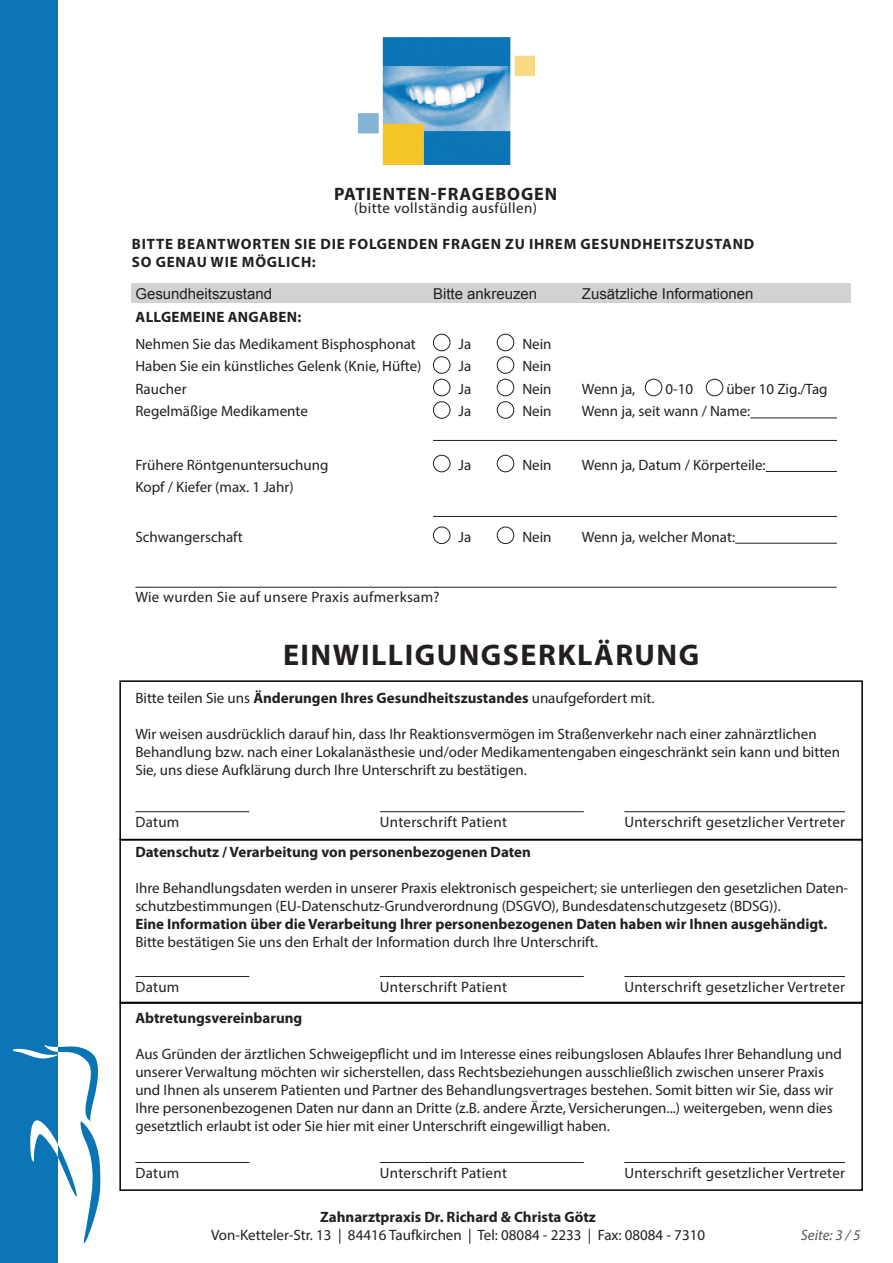
<style>
.page{position:relative;width:893px;height:1263px;background:#fff}
.page>*{position:absolute;margin:0;border:0;box-sizing:border-box;transform-origin:0 0}
.t1{font:700 30px "Myriad Pro";letter-spacing:.05em;color:#231f20}
.t2{font:700 18px "Myriad Pro";letter-spacing:.05em;color:#231f20}
.t3{font:15px/18px "Myriad Pro";color:#231f20}
.t4{font:700 15px "Myriad Pro";color:#231f20}
.t5{font:15px "Myriad Pro";letter-spacing:.02em;color:#231f20}
.t6{font:700 15px/18px "Myriad Pro";letter-spacing:.05em;color:#231f20}
.t7{font:15px "Arial";color:#231f20}
.t8{font:15px "Myriad Pro";letter-spacing:.03em;color:#231f20}
.t9{font:700 15px "Myriad Pro";letter-spacing:.02em;color:#231f20}
.t10{font:italic 15px "Myriad Pro";color:#57585a}
.s1{font-weight:700}
</style>
<div class="page">
<div style="left:0;top:0;width:58px;height:1263px;background:#0c75b5"></div>
<svg style="left:13px;top:1045px;width:87px;height:198px"></svg>
<img style="left:359px;top:38px;width:175px;height:127px">
<hr style="left:750px;top:418px;width:87px;height:1px;background:#231f20">
<hr style="left:433px;top:440px;width:404px;height:1px;background:#231f20">
<hr style="left:766px;top:471px;width:71px;height:1px;background:#231f20">
<hr style="left:433px;top:516px;width:404px;height:1px;background:#231f20">
<hr style="left:735px;top:543px;width:102px;height:1px;background:#231f20">
<hr style="left:135px;top:587px;width:702px;height:1px;background:#231f20">
<div style="left:433px;top:334px;width:17px;height:17px;border:1px solid #231f20;border-radius:50%"></div>
<div style="left:497px;top:334px;width:17px;height:17px;border:1px solid #231f20;border-radius:50%"></div>
<div style="left:433px;top:356px;width:17px;height:18px;border:1px solid #231f20;border-radius:50%"></div>
<div style="left:497px;top:356px;width:17px;height:18px;border:1px solid #231f20;border-radius:50%"></div>
<div style="left:433px;top:379px;width:17px;height:17px;border:1px solid #231f20;border-radius:50%"></div>
<div style="left:497px;top:379px;width:17px;height:17px;border:1px solid #231f20;border-radius:50%"></div>
<div style="left:645px;top:379px;width:17px;height:17px;border:1px solid #231f20;border-radius:50%"></div>
<div style="left:706px;top:379px;width:17px;height:17px;border:1px solid #231f20;border-radius:50%"></div>
<div style="left:433px;top:401px;width:17px;height:18px;border:1px solid #231f20;border-radius:50%"></div>
<div style="left:497px;top:401px;width:17px;height:18px;border:1px solid #231f20;border-radius:50%"></div>
<div style="left:433px;top:455px;width:17px;height:17px;border:1px solid #231f20;border-radius:50%"></div>
<div style="left:497px;top:455px;width:17px;height:17px;border:1px solid #231f20;border-radius:50%"></div>
<div style="left:433px;top:527px;width:17px;height:17px;border:1px solid #231f20;border-radius:50%"></div>
<div style="left:497px;top:527px;width:17px;height:17px;border:1px solid #231f20;border-radius:50%"></div>
<div style="left:131px;top:284px;width:720px;height:19px;background:#d1d2d4"></div>
<div style="left:119px;top:680px;width:744px;height:160px;border:2px solid #000001"></div>
<hr style="left:135px;top:811px;width:114px;height:1px;background:#231f20">
<hr style="left:380px;top:811px;width:204px;height:1px;background:#231f20">
<hr style="left:624px;top:811px;width:221px;height:1px;background:#231f20">
<hr style="left:135px;top:976px;width:114px;height:1px;background:#231f20">
<hr style="left:380px;top:976px;width:204px;height:1px;background:#231f20">
<hr style="left:624px;top:976px;width:221px;height:1px;background:#231f20">
<hr style="left:135px;top:1162px;width:114px;height:1px;background:#231f20">
<hr style="left:380px;top:1162px;width:204px;height:1px;background:#231f20">
<hr style="left:624px;top:1162px;width:221px;height:1px;background:#231f20">
<div style="left:119px;top:839px;width:744px;height:164px;border:2px solid #000001"></div>
<div style="left:119px;top:1002px;width:744px;height:189px;border:2px solid #000001"></div>
<p class="t2" style="left:334px;top:184px;width:225px">PATIENTEN-FRAGEBOGEN</p>
<p class="t8" style="left:354px;top:198px;width:185px">(bitte vollständig ausfüllen)</p>
<p class="t6" style="left:132px;top:236px;width:624px">BITTE BEANTWORTEN SIE DIE FOLGENDEN FRAGEN ZU IHREM GESUNDHEITSZUSTAND<br>SO GENAU WIE MÖGLICH:</p>
<p class="t7" style="left:135px;top:284px;width:138px">Gesundheitszustand</p>
<p class="t7" style="left:433px;top:284px;width:106px">Bitte ankreuzen</p>
<p class="t7" style="left:582px;top:284px;width:173px">Zusätzliche Informationen</p>
<p class="t9" style="left:136px;top:309px;width:167px">ALLGEMEINE ANGABEN:</p>
<p class="t3" style="left:135px;top:335px;width:282px">Nehmen Sie das Medikament Bisphosphonat</p>
<p class="t3" style="left:459px;top:335px;width:14px">Ja</p>
<p class="t3" style="left:522px;top:335px;width:31px">Nein</p>
<p class="t3" style="left:135px;top:357px;width:288px">Haben Sie ein künstliches Gelenk (Knie, Hüfte)</p>
<p class="t3" style="left:459px;top:357px;width:14px">Ja</p>
<p class="t3" style="left:522px;top:357px;width:31px">Nein</p>
<p class="t3" style="left:135px;top:380px;width:53px">Raucher</p>
<p class="t3" style="left:459px;top:380px;width:14px">Ja</p>
<p class="t3" style="left:522px;top:380px;width:31px">Nein</p>
<p class="t3" style="left:582px;top:380px;width:55px">Wenn ja,</p>
<p class="t3" style="left:665px;top:380px;width:29px">0-10</p>
<p class="t3" style="left:726px;top:380px;width:103px">über 10 Zig./Tag</p>
<p class="t3" style="left:135px;top:402px;width:174px">Regelmäßige Medikamente</p>
<p class="t3" style="left:459px;top:402px;width:14px">Ja</p>
<p class="t3" style="left:522px;top:402px;width:31px">Nein</p>
<p class="t3" style="left:582px;top:402px;width:170px">Wenn ja, seit wann / Name:</p>
<p class="t3" style="left:135px;top:456px;width:195px">Frühere Röntgenuntersuchung</p>
<p class="t3" style="left:459px;top:456px;width:14px">Ja</p>
<p class="t3" style="left:522px;top:456px;width:31px">Nein</p>
<p class="t3" style="left:582px;top:456px;width:185px">Wenn ja, Datum / Körperteile:</p>
<p class="t3" style="left:135px;top:478px;width:160px">Kopf / Kiefer (max. 1 Jahr)</p>
<p class="t3" style="left:135px;top:527px;width:109px">Schwangerschaft</p>
<p class="t3" style="left:459px;top:527px;width:14px">Ja</p>
<p class="t3" style="left:522px;top:527px;width:31px">Nein</p>
<p class="t3" style="left:582px;top:527px;width:155px">Wenn ja, welcher Monat:</p>
<p class="t5" style="left:135px;top:588px;width:306px">Wie wurden Sie auf unsere Praxis aufmerksam?</p>
<h1 class="t1" style="left:283px;top:638px;width:418px">EINWILLIGUNGSERKLÄRUNG</h1>
<p class="t3" style="left:135px;top:689px;width:521px">Bitte teilen Sie uns <span class="s1">Änderungen Ihres Gesundheitszustandes</span> unaufgefordert mit.</p>
<p class="t3" style="left:135px;top:725px;width:706px">Wir weisen ausdrücklich darauf hin, dass Ihr Reaktionsvermögen im Straßenverkehr nach einer zahnärztlichen<br>Behandlung bzw. nach einer Lokalanästhesie und/oder Medikamentengaben eingeschränkt sein kann und bitten<br>Sie, uns diese Aufklärung durch Ihre Unterschrift zu bestätigen.</p>
<p class="t3" style="left:135px;top:812px;width:46px">Datum</p>
<p class="t5" style="left:380px;top:812px;width:129px">Unterschrift Patient</p>
<p class="t5" style="left:624px;top:812px;width:222px">Unterschrift gesetzlicher Vertreter</p>
<p class="t4" style="left:135px;top:844px;width:397px">Datenschutz / Verarbeitung von personenbezogenen Daten</p>
<p class="t3" style="left:135px;top:879px;width:714px">Ihre Behandlungsdaten werden in unserer Praxis elektronisch gespeichert; sie unterliegen den gesetzlichen Daten&shy;schutzbestimmungen (EU-Datenschutz-Grundverordnung (DSGVO), Bundesdatenschutzgesetz (BDSG)).</p>
<p class="t4" style="left:135px;top:916px;width:694px">Eine Information über die Verarbeitung Ihrer personenbezogenen Daten haben wir Ihnen ausgehändigt.</p>
<p class="t3" style="left:135px;top:933px;width:464px">Bitte bestätigen Sie uns den Erhalt der Information durch Ihre Unterschrift.</p>
<p class="t3" style="left:135px;top:977px;width:46px">Datum</p>
<p class="t5" style="left:380px;top:977px;width:129px">Unterschrift Patient</p>
<p class="t5" style="left:624px;top:977px;width:222px">Unterschrift gesetzlicher Vertreter</p>
<p class="t4" style="left:135px;top:1010px;width:168px">Abtretungsvereinbarung</p>
<p class="t3" style="left:135px;top:1045px;width:708px">Aus Gründen der ärztlichen Schweigepflicht und im Interesse eines reibungslosen Ablaufes Ihrer Behandlung und unserer Verwaltung möchten wir sicherstellen, dass Rechtsbeziehungen ausschließlich zwischen unserer Praxis und Ihnen als unserem Patienten und Partner des Behandlungsvertrages bestehen. Somit bitten wir Sie, dass wir Ihre personenbezogenen Daten nur dann an Dritte (z.B. andere Ärzte, Versicherungen...) weitergeben, wenn dies gesetztlich erlaubt ist oder Sie hier mit einer Unterschrift eingewilligt haben.</p>
<p class="t3" style="left:135px;top:1163px;width:46px">Datum</p>
<p class="t5" style="left:380px;top:1163px;width:129px">Unterschrift Patient</p>
<p class="t5" style="left:624px;top:1163px;width:222px">Unterschrift gesetzlicher Vertreter</p>
<p class="t4" style="left:320px;top:1208px;width:277px">Zahnarztpraxis Dr. Richard &amp; Christa Götz</p>
<p class="t3" style="left:211px;top:1225px;width:496px">Von-Ketteler-Str. 13 | 84416 Taufkirchen | Tel: 08084 - 2233 | Fax: 08084 - 7310</p>
<p class="t10" style="left:801px;top:1226px;width:61px">Seite: 3 / 5</p>
</div>
